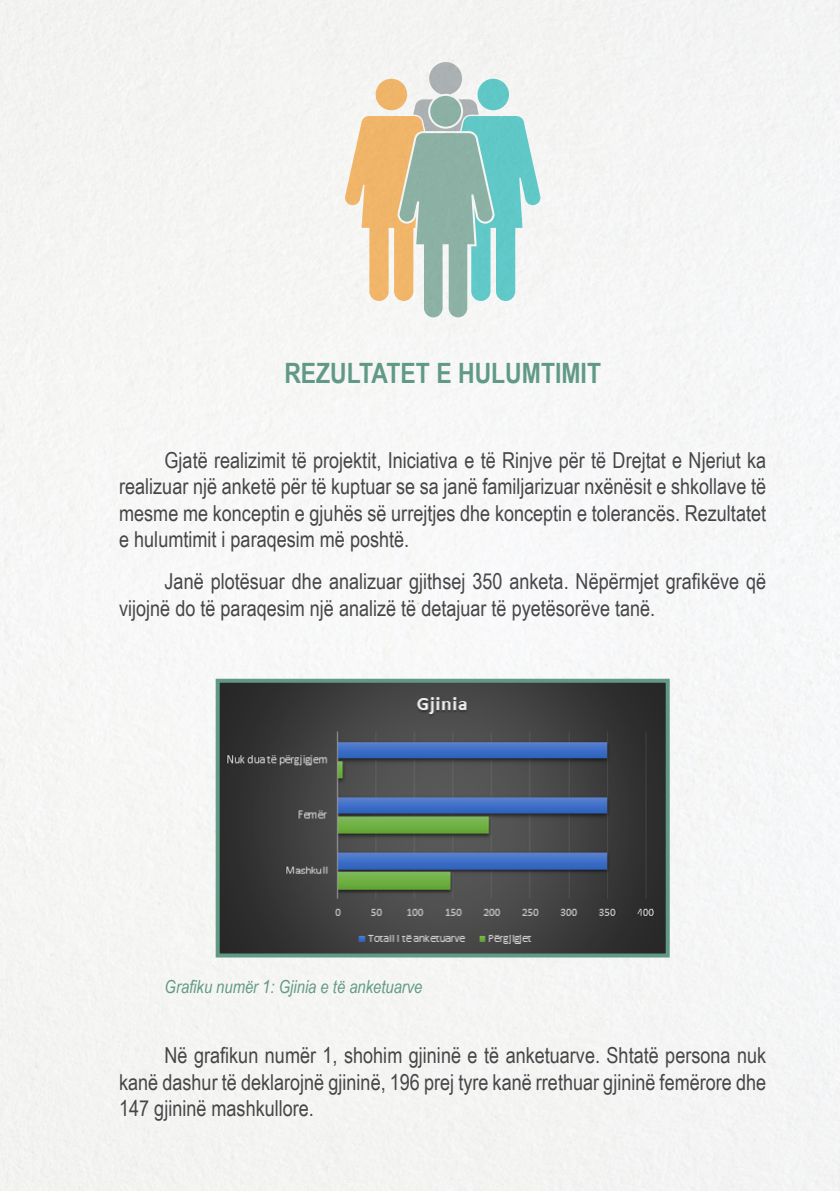
<style>
.page{position:relative;width:840px;height:1191px;background:#fff}
.page>*{position:absolute;margin:0;border:0;box-sizing:border-box;transform-origin:0 0}
.t1{font:700 28px "Arial Narrow";color:#619987}
.t2{font:22px/26.4px "Arial Narrow";color:#464547;text-align:justify}
.t3{font:italic 18px "Arial Narrow";color:#619987}
</style>
<div class="page">
<img style="left:220px;top:683px;width:444px;height:269px">
<div style="left:215px;top:678px;width:454px;height:279px;border:4px solid #619987"></div>
<svg style="left:344px;top:62px;width:196px;height:255px"></svg>
<p class="t1" style="left:284px;top:352px;width:318px">REZULTATET E HULUMTIMIT</p>
<p class="t2" style="left:119px;top:446px;width:648px;text-indent:45px">Gjatë realizimit të projektit, Iniciativa e të Rinjve për të Drejtat e Njeriut ka realizuar një anketë për të kuptuar se sa janë familjarizuar nxënësit e shkollave të mesme me konceptin e gjuhës së urrejtjes dhe konceptin e tolerancës. Rezultatet e hulumtimit i paraqesim më poshtë.</p>
<p class="t2" style="left:119px;top:567px;width:648px;text-indent:45px">Janë plotësuar dhe analizuar gjithsej 350 anketa. Nëpërmjet grafikëve që vijojnë do të paraqesim një analizë të detajuar të pyetësorëve tanë.</p>
<p class="t3" style="left:164px;top:974px;width:259px">Grafiku numër 1: Gjinia e të anketuarve</p>
<p class="t2" style="left:119px;top:1041px;width:648px;text-indent:45px">Në grafikun numër 1, shohim gjininë e të anketuarve. Shtatë persona nuk kanë dashur të deklarojnë gjininë, 196 prej tyre kanë rrethuar gjininë femërore dhe 147 gjininë mashkullore.</p>
</div>
